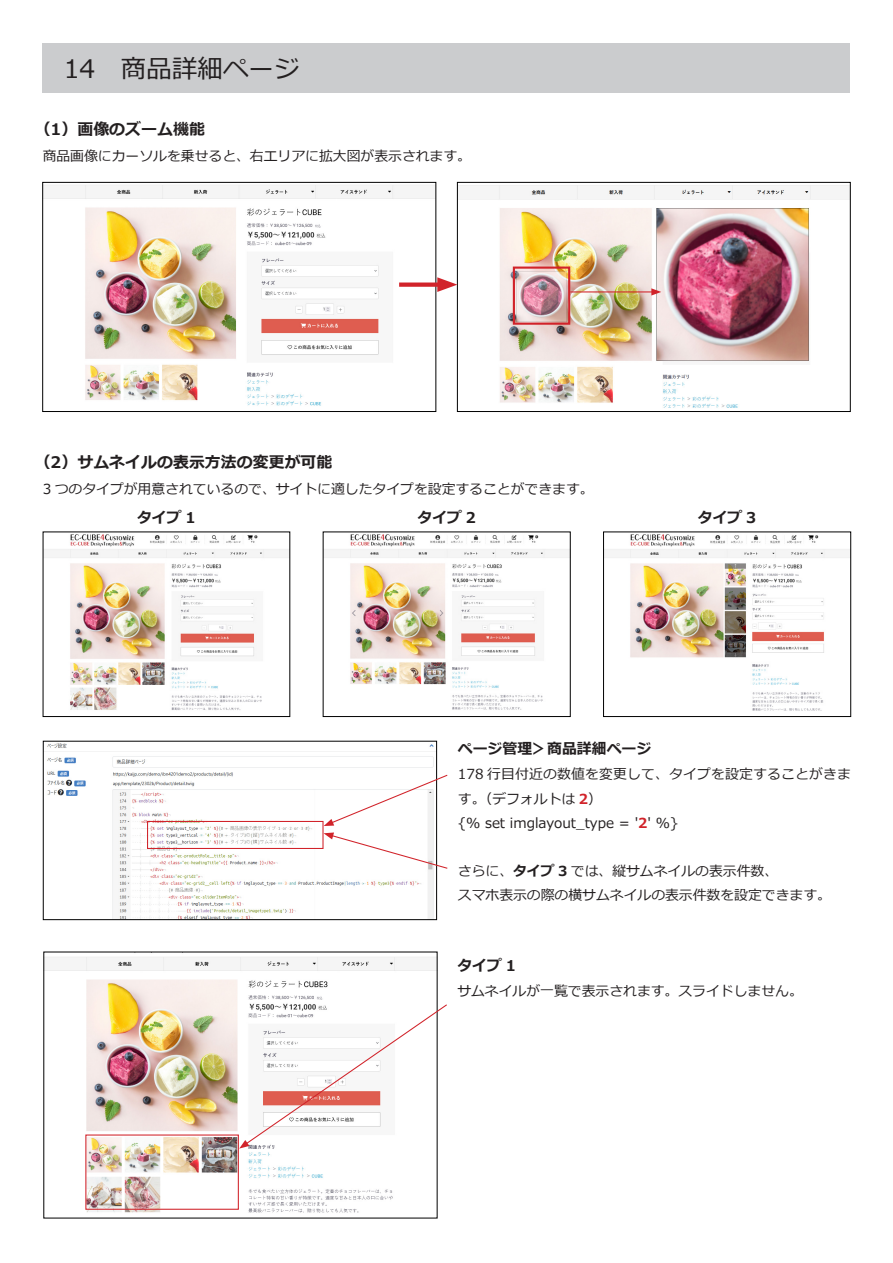
<style>
.page{position:relative;width:893px;height:1263px;background:#fff}
.page>*{position:absolute;margin:0;border:0;box-sizing:border-box;transform-origin:0 0}
.t1{font:25.5px "Meiryo";color:#231f20}
.t2{font:700 15.9px "Meiryo";color:#231f20}
.t3{font:700 14.85px "Meiryo";color:#231f20}
.t4{font:13.8px/24.2px "Meiryo";color:#231f20}
.s1{font-weight:700;color:#d1232a}
.s2{font-weight:700}
</style>
<div class="page">
<img style="left:46px;top:957px;width:389px;height:256px">
<img style="left:459px;top:185px;width:389px;height:223px">
<div style="left:457px;top:182px;width:393px;height:230px;border:1px solid #000"></div>
<img style="left:44px;top:185px;width:390px;height:221px">
<div style="left:42px;top:182px;width:394px;height:230px;border:1px solid #000"></div>
<div style="left:43px;top:44px;width:807px;height:49px;background:#cbccce"></div>
<div style="left:399px;top:282px;width:46px;height:5px;background:#d1232a"></div>
<svg style="left:437px;top:277px;width:20px;height:15px"></svg>
<div style="left:513px;top:267px;width:57px;height:58px;border:2px solid #d1232a"></div>
<hr style="left:570px;top:291px;width:84px;height:1px;background:#d1232a">
<svg style="left:651px;top:288px;width:10px;height:8px"></svg>
<img style="left:45px;top:743px;width:390px;height:175px">
<div style="left:43px;top:741px;width:394px;height:179px;border:1px solid #000"></div>
<div style="left:147px;top:821px;width:177px;height:28px;border:1px solid #d1232a"></div>
<svg style="left:324px;top:774px;width:124px;height:52px"></svg>
<svg style="left:324px;top:832px;width:124px;height:37px"></svg>
<div style="left:85px;top:1134px;width:154px;height:76px;border:1px solid #d1232a"></div>
<svg style="left:239px;top:1003px;width:208px;height:145px"></svg>
<img style="left:45px;top:534px;width:243px;height:176px">
<img style="left:605px;top:534px;width:244px;height:177px">
<div style="left:603px;top:532px;width:248px;height:185px;border:1px solid #000"></div>
<img style="left:325px;top:534px;width:243px;height:176px">
<p class="t1" style="left:64px;top:51px;width:237px">14　商品詳細ページ</p>
<p class="t2" style="left:35px;top:118px;width:172px">（1）画像のズーム機能</p>
<p class="t4" style="left:43px;top:145px;width:430px">商品画像にカーソルを乗せると、右エリアに拡大図が表示されます。</p>
<p class="t2" style="left:35px;top:451px;width:299px">（2）サムネイルの表示方法の変更が可能</p>
<p class="t4" style="left:43px;top:478px;width:552px">3 つのタイプが用意されているので、サイトに適したタイプを設定することができます。</p>
<p class="t3" style="left:137px;top:507px;width:60px">タイプ 1</p>
<p class="t3" style="left:417px;top:507px;width:60px">タイプ 2</p>
<p class="t3" style="left:698px;top:507px;width:60px">タイプ 3</p>
<p class="t3" style="left:458px;top:738px;width:195px">ページ管理＞商品詳細ページ</p>
<p class="t4" style="left:458px;top:763px;width:395px">178 行目付近の数値を変更して、タイプを設定することがきます。（デフォルトは <span class="s1">2</span>）</p>
<p class="t4" style="left:458px;top:811px;width:222px">{% set imglayout_type = '<span class="s1">2</span>' %}</p>
<p class="t4" style="left:458px;top:860px;width:322px">さらに、<span class="s2">タイプ 3</span> では、縦サムネイルの表示件数、</p>
<p class="t4" style="left:458px;top:884px;width:375px">スマホ表示の際の横サムネイルの表示件数を設定できます。</p>
<p class="t3" style="left:457px;top:955px;width:60px">タイプ 1</p>
<p class="t4" style="left:457px;top:979px;width:347px">サムネイルが一覧で表示されます。スライドしません。</p>
</div>
